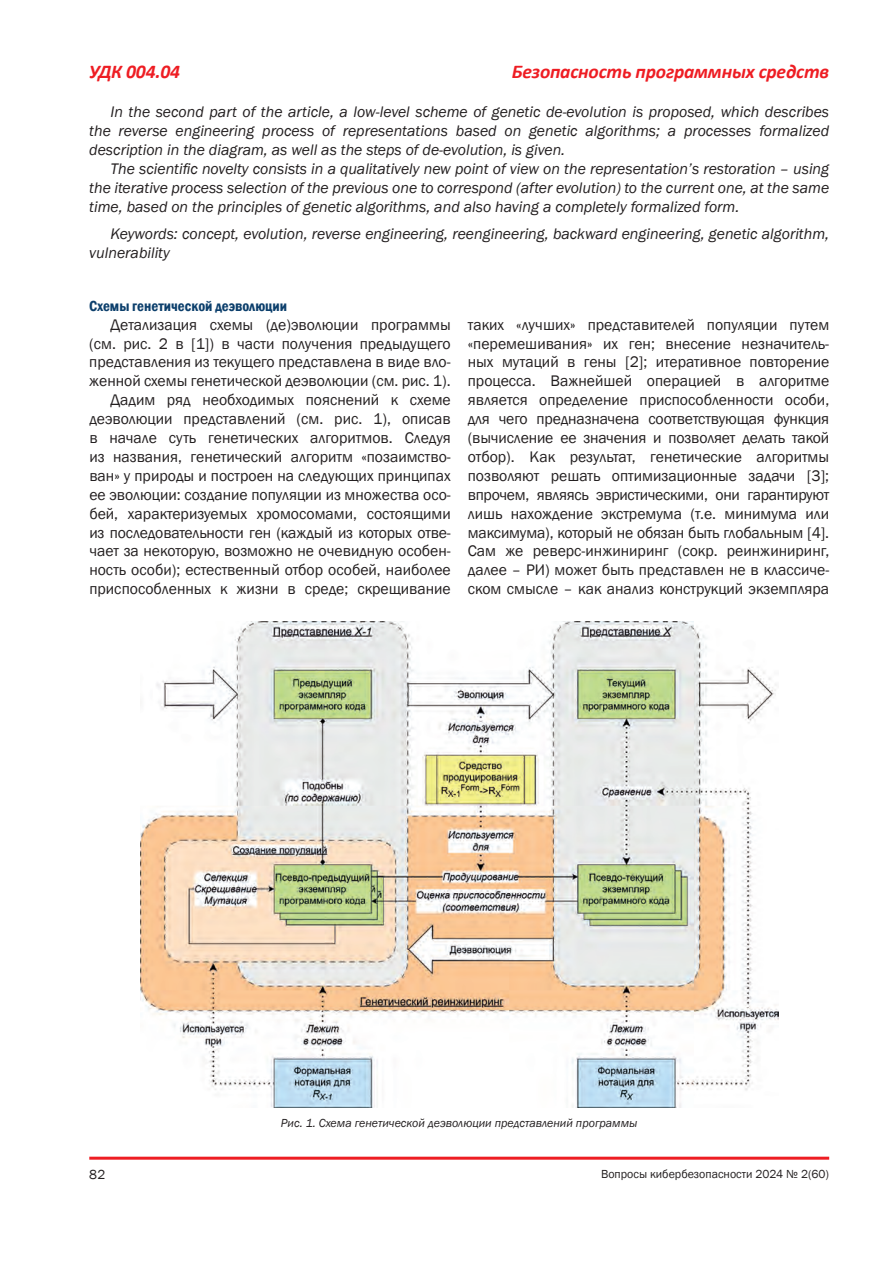
<style>
.page{position:relative;width:893px;height:1263px;background:#fff}
.page>*{position:absolute;margin:0;border:0;box-sizing:border-box;transform-origin:0 0}
.t1{font:italic 700 19.5px "Calibri";letter-spacing:-.01em;color:#ee1d23}
.t2{font:15.75px/18.9px "Franklin Gothic";color:#231f20;text-align:right}
.t3{font:italic 15.75px/18.9px "Franklin Gothic";color:#231f20;text-align:justify}
.t4{font:600 condensed 15px "Franklin Gothic";color:#0c3f6c}
.t5{font:13.5px "Franklin Gothic";color:#231f20}
.t6{font:italic 12px "Franklin Gothic";color:#231f20}
.t7{font:12px "Franklin Gothic";color:#231f20}
</style>
<div class="page">
<hr style="left:89px;top:1157px;width:740px;height:3px;background:#ee1d23">
<img style="left:140px;top:621px;width:638px;height:486px">
<p class="t1" style="left:89px;top:58px;width:92px">УДК 004.04</p>
<p class="t1" style="left:512px;top:58px;width:319px">Безопасность программных средств</p>
<p class="t3" style="left:89px;top:103px;width:741px;text-indent:21px">In the second part of the article, a low-level scheme of genetic de-evolution is proposed, which describes the reverse engineering process of representations based on genetic algorithms; a processes formalized description in the diagram, as well as the steps of de-evolution, is given.</p>
<p class="t3" style="left:89px;top:160px;width:741px;text-indent:21px">The scientific novelty consists in a qualitatively new point of view on the representation’s restoration – using the iterative process selection of the previous one to correspond (after evolution) to the current one, at the same time, based on the principles of genetic algorithms, and also having a completely formalized form.</p>
<p class="t3" style="left:89px;top:225px;width:741px;text-indent:21px">Keywords: concept, evolution, reverse engineering, reengineering, backward engineering, genetic algorithm, vulnerability</p>
<p class="t4" style="left:89px;top:296px;width:199px">Схемы генетической деэволюции</p>
<p class="t2" style="left:89px;top:315px;width:363px">Детализация схемы (де)эволюции программы (см. рис. 2 в [1]) в части получения предыдущего представления из текущего представлена в виде вло&shy;женной схемы генетической деэволюции (см. рис. 1).<br>Дадим ряд необходимых пояснений к схеме деэволюции представлений (см. рис. 1), описав в начале суть генетических алгоритмов. Следуя из названия, генетический алгоритм «позаимство&shy;ван» у природы и построен на следующих принципах ее эволюции: создание популяции из множества осо&shy;бей, характеризуемых хромосомами, состоящими из последовательности ген (каждый из которых отве&shy;чает за некоторую, возможно не очевидную особен&shy;ность особи); естественный отбор особей, наиболее приспособленных к жизни в среде; скрещивание</p>
<p class="t2" style="left:468px;top:315px;width:363px;text-align:justify">таких «лучших» представителей популяции путем «перемешивания» их ген; внесение незначитель&shy;ных мутаций в гены [2]; итеративное повторение процесса. Важнейшей операцией в алгоритме является определение приспособленности особи, для чего предназначена соответствующая функция (вычисление ее значения и позволяет делать такой отбор). Как результат, генетические алгоритмы позволяют решать оптимизационные задачи [3]; впрочем, являясь эвристическими, они гарантируют лишь нахождение экстремума (т.е. минимума или максимума), который не обязан быть глобальным [4].<br>Сам же реверс-инжиниринг (сокр. реинжиниринг, далее – РИ) может быть представлен не в классиче&shy;ском смысле – как анализ конструкций экземпляра</p>
<p class="t6" style="left:281px;top:1116px;width:358px">Рис. 1. Схема генетической деэволюции представлений программы</p>
<p class="t5" style="left:89px;top:1166px;width:17px">82</p>
<p class="t7" style="left:601px;top:1166px;width:230px">Вопросы кибербезопасности 2024 № 2(60)</p>
</div>
